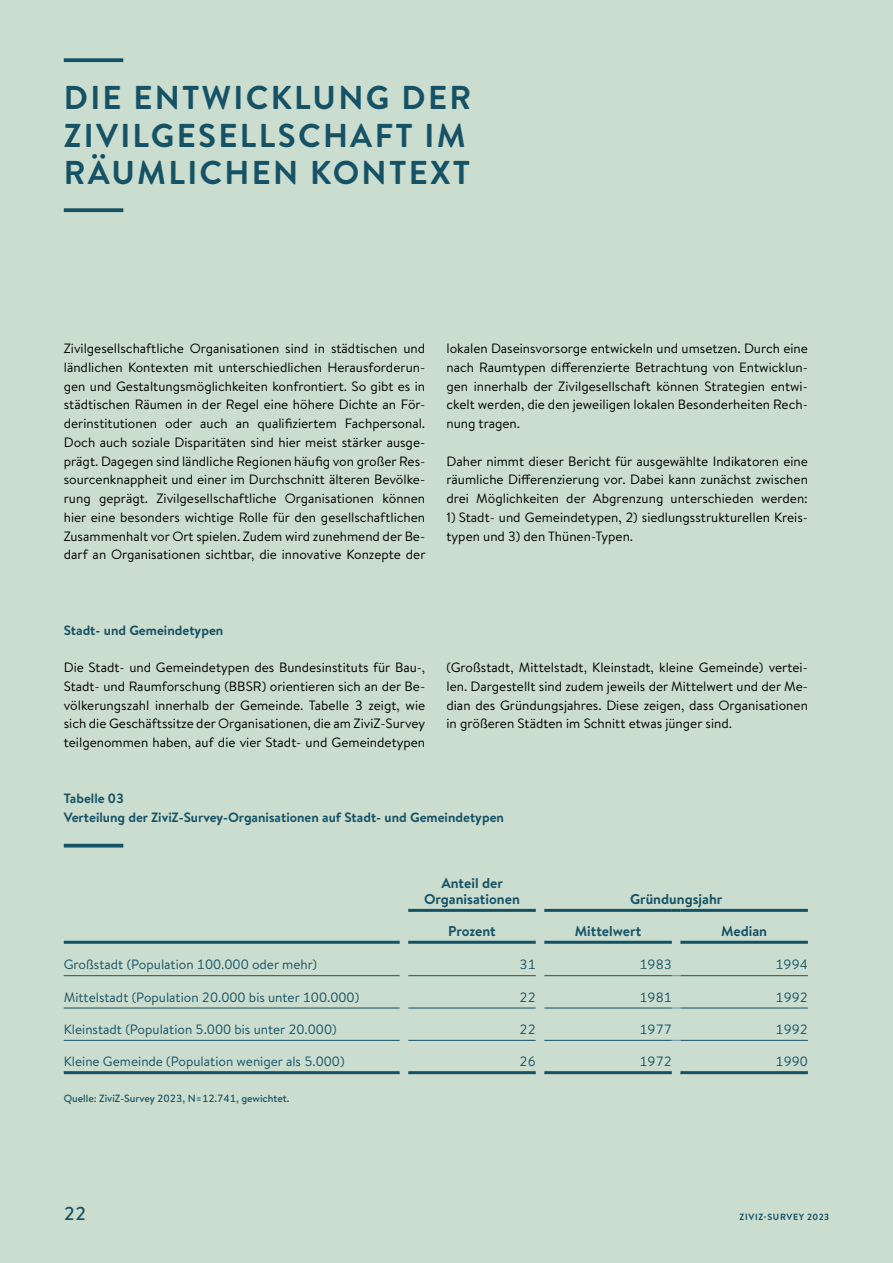
<style>
.page{position:relative;width:893px;height:1263px;background:#cbddcf}
.page>*{position:absolute;margin:0;border:0;box-sizing:border-box;transform-origin:0 0}
.t1{font:700 33px/37.5px "Brandon Text";letter-spacing:.07em;color:#165265}
.t2{font:500 18.75px "Brandon Text";color:#165265}
.t3{font:700 14.25px/15.8px "Brandon Text";color:#165265;text-align:center}
.t4{font:13.5px/18.8px "Brandon Text";color:#000;text-align:justify}
.t5{font:13.5px "Brandon Text";color:#165265}
.t6{font:700 13.5px/18.8px "Brandon Text";color:#165265}
.t7{font:500 10.5px "Brandon Text";color:#165265}
.t8{font:700 9px "Brandon Text";letter-spacing:.07em;color:#165265}
</style>
<div class="page">
<svg style="left:64px;top:58px;width:59px;height:4px"></svg>
<svg style="left:64px;top:208px;width:59px;height:4px"></svg>
<hr style="left:64px;top:975px;width:336px;height:1px;background:#165265">
<hr style="left:64px;top:1008px;width:336px;height:1px;background:#165265">
<hr style="left:64px;top:1040px;width:336px;height:1px;background:#165265">
<hr style="left:64px;top:1071px;width:336px;height:3px;background:#165265">
<hr style="left:408px;top:909px;width:128px;height:3px;background:#165265">
<hr style="left:408px;top:941px;width:128px;height:3px;background:#165265">
<hr style="left:408px;top:1071px;width:128px;height:3px;background:#165265">
<hr style="left:408px;top:975px;width:128px;height:1px;background:#165265">
<hr style="left:408px;top:1008px;width:128px;height:1px;background:#165265">
<hr style="left:408px;top:1040px;width:128px;height:1px;background:#165265">
<svg style="left:672px;top:909px;width:8px;height:3px"></svg>
<hr style="left:544px;top:909px;width:128px;height:3px;background:#165265">
<hr style="left:544px;top:941px;width:128px;height:3px;background:#165265">
<hr style="left:544px;top:1071px;width:128px;height:3px;background:#165265">
<hr style="left:544px;top:975px;width:128px;height:1px;background:#165265">
<hr style="left:544px;top:1008px;width:128px;height:1px;background:#165265">
<hr style="left:544px;top:1040px;width:128px;height:1px;background:#165265">
<hr style="left:680px;top:975px;width:128px;height:1px;background:#165265">
<hr style="left:680px;top:1008px;width:128px;height:1px;background:#165265">
<hr style="left:680px;top:1040px;width:128px;height:1px;background:#165265">
<hr style="left:680px;top:1071px;width:128px;height:3px;background:#165265">
<hr style="left:680px;top:909px;width:128px;height:3px;background:#165265">
<hr style="left:680px;top:941px;width:128px;height:3px;background:#165265">
<hr style="left:64px;top:941px;width:336px;height:3px;background:#165265">
<hr style="left:64px;top:844px;width:59px;height:3px;background:#165265">
<h1 class="t1" style="left:64px;top:78px;width:409px">DIE ENTWICKLUNG DER<br>ZIVILGESELLSCHAFT IM<br>RÄUMLICHEN KONTEXT</h1>
<p class="t4" style="left:64px;top:339px;width:363px">Zivilgesellschaftliche Organisationen sind in städtischen und ländlichen Kontexten mit unterschiedlichen Herausforderun&shy;gen und Gestaltungsmöglichkeiten konfrontiert. So gibt es in städtischen Räumen in der Regel eine höhere Dichte an För&shy;derinstitutionen oder auch an qualifiziertem Fachpersonal.<br>Doch auch soziale Disparitäten sind hier meist stärker ausge&shy;prägt. Dagegen sind ländliche Regionen häufig von großer Res&shy;sourcenknappheit und einer im Durchschnitt älteren Bevölke&shy;rung geprägt. Zivilgesellschaftliche Organisationen können hier eine besonders wichtige Rolle für den gesellschaftlichen Zusammenhalt vor Ort spielen. Zudem wird zunehmend der Be&shy;darf an Organisationen sichtbar, die innovative Konzepte der</p>
<p class="t4" style="left:446px;top:339px;width:363px">lokalen Daseinsvorsorge entwickeln und umsetzen. Durch eine nach Raumtypen differenzierte Betrachtung von Entwicklun&shy;gen innerhalb der Zivilgesellschaft können Strategien entwi&shy;ckelt werden, die den jeweiligen lokalen Besonderheiten Rech&shy;nung tragen.</p>
<p class="t4" style="left:446px;top:451px;width:363px">Daher nimmt dieser Bericht für ausgewählte Indikatoren eine räumliche Differenzierung vor. Dabei kann zunächst zwischen drei Möglichkeiten der Abgrenzung unterschieden werden:</p>
<p class="t4" style="left:446px;top:507px;width:363px">1) Stadt- und Gemeindetypen, 2) siedlungsstrukturellen Kreis&shy;typen und 3) den Thünen-Typen.</p>
<p class="t6" style="left:64px;top:620px;width:161px">Stadt- und Gemeindetypen</p>
<p class="t4" style="left:64px;top:657px;width:363px">Die Stadt- und Gemeindetypen des Bundesinstituts für Bau-, Stadt- und Raumforschung (BBSR) orientieren sich an der Be&shy;völkerungszahl innerhalb der Gemeinde. Tabelle 3 zeigt, wie sich die Geschäftssitze der Organisationen, die am ZiviZ-Survey teilgenommen haben, auf die vier Stadt- und Gemeindetypen</p>
<p class="t4" style="left:446px;top:657px;width:363px">(Großstadt, Mittelstadt, Kleinstadt, kleine Gemeinde) vertei&shy;len. Dargestellt sind zudem jeweils der Mittelwert und der Me&shy;dian des Gründungsjahres. Diese zeigen, dass Organisationen in größeren Städten im Schnitt etwas jünger sind.</p>
<p class="t6" style="left:64px;top:789px;width:442px">Tabelle 03<br>Verteilung der ZiviZ-Survey-Organisationen auf Stadt- und Gemeindetypen</p>
<p class="t3" style="left:424px;top:875px;width:97px">Anteil der<br>Organisationen</p>
<p class="t3" style="left:630px;top:891px;width:94px">Gründungsjahr</p>
<p class="t3" style="left:448px;top:923px;width:49px">Prozent</p>
<p class="t3" style="left:575px;top:923px;width:68px">Mittelwert</p>
<p class="t3" style="left:721px;top:923px;width:47px">Median</p>
<p class="t5" style="left:64px;top:955px;width:255px">Großstadt (Population 100.000 oder mehr)</p>
<p class="t5" style="left:520px;top:955px;width:18px">31</p>
<p class="t5" style="left:639px;top:955px;width:34px">1983</p>
<p class="t5" style="left:775px;top:955px;width:34px">1994</p>
<p class="t5" style="left:64px;top:988px;width:297px">Mittelstadt (Population 20.000 bis unter 100.000)</p>
<p class="t5" style="left:520px;top:988px;width:18px">22</p>
<p class="t5" style="left:639px;top:988px;width:34px">1981</p>
<p class="t5" style="left:775px;top:988px;width:34px">1992</p>
<p class="t5" style="left:64px;top:1020px;width:274px">Kleinstadt (Population 5.000 bis unter 20.000)</p>
<p class="t5" style="left:520px;top:1020px;width:18px">22</p>
<p class="t5" style="left:639px;top:1020px;width:34px">1977</p>
<p class="t5" style="left:776px;top:1020px;width:34px">1992</p>
<p class="t5" style="left:64px;top:1052px;width:282px">Kleine Gemeinde (Population weniger als 5.000)</p>
<p class="t5" style="left:520px;top:1052px;width:18px">26</p>
<p class="t5" style="left:639px;top:1052px;width:34px">1972</p>
<p class="t5" style="left:776px;top:1052px;width:34px">1990</p>
<p class="t7" style="left:64px;top:1091px;width:227px">Quelle: ZiviZ-Survey 2023, N=12.741, gewichtet.</p>
<h2 class="t2" style="left:64px;top:1201px;width:24px">22</h2>
<p class="t8" style="left:740px;top:1211px;width:91px">ZIVIZ-SURVEY 2023</p>
</div>
